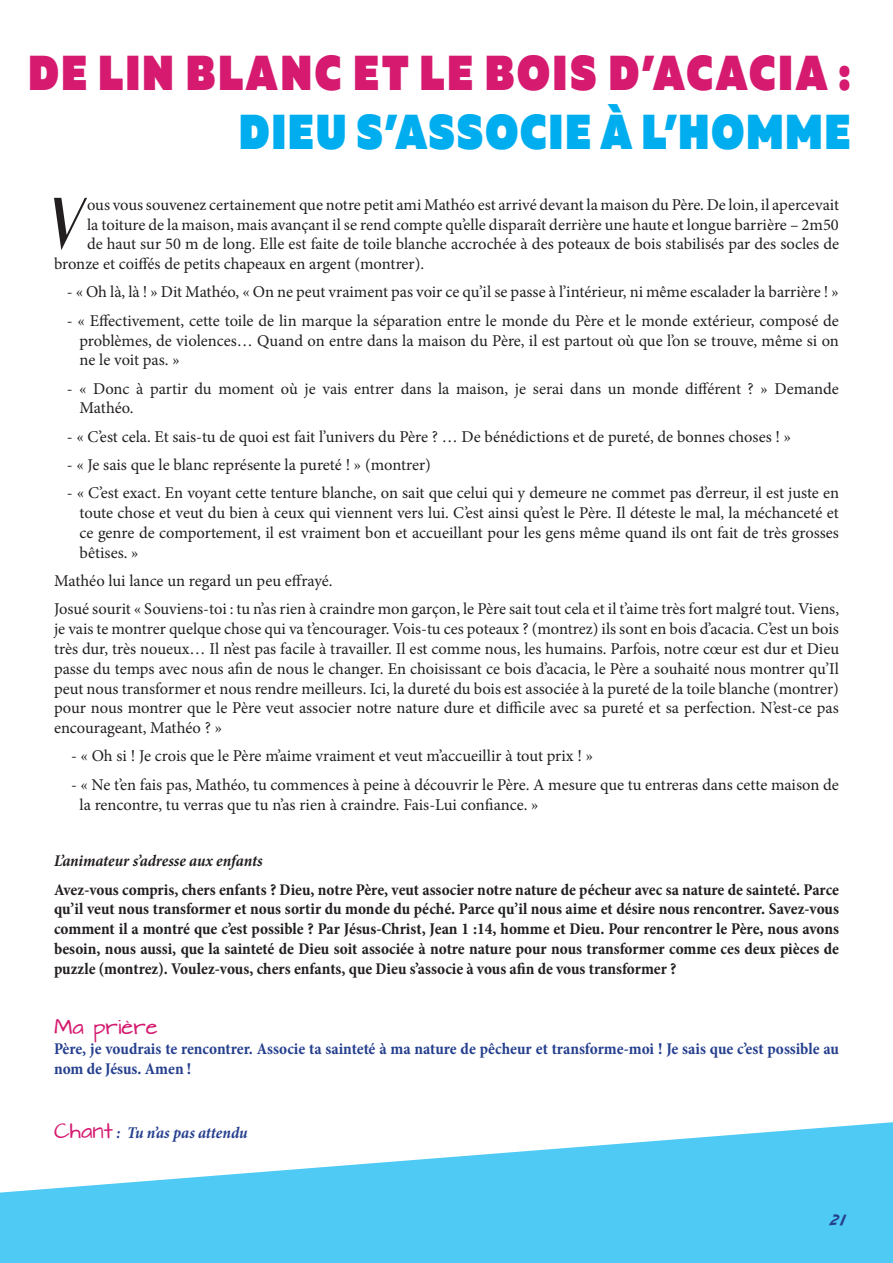
<style>
.page{position:relative;width:893px;height:1263px;background:#fff}
.page>*{position:absolute;margin:0;border:0;box-sizing:border-box;transform-origin:0 0}
.t1{font:71.55px "Penultimate Light Ital";color:#231f20}
.t2{font:800 48.75px "Muller";letter-spacing:.07em;color:#d51a70;scale:.84 1}
.t3{font:800 48.75px "Muller";letter-spacing:.05em;color:#00aeef;scale:.84 1}
.t4{font:18px "Architects Daughter";color:#d51a70}
.t5{font:18px "Adventure Normal";color:#253f8e}
.t6{font:16.5px/19.8px "Minion Pro";color:#231f20;text-align:justify}
.t7{font:700 condensed 16.5px/19.8px "Minion Pro";color:#231f20;text-align:justify}
.t8{font:700 condensed 16.5px/19.8px "Minion Pro";letter-spacing:-.005em;color:#253f8e}
.t9{font:italic 700 condensed 16.5px "Minion Pro";letter-spacing:-.005em;color:#231f20}
.t10{font:italic 700 condensed 16.5px "Minion Pro";color:#253f8e}
.s1{font-family:"Architects Daughter";font-weight:400;font-style:normal;font-stretch:normal;font-size:18px;color:#d51a70}
</style>
<div class="page">
<svg style="left:0;top:1122px;width:893px;height:141px;fill:#4ecaf4"></svg>
<h2 class="t2" style="left:29px;top:42px;width:980px">DE LIN BLANC ET LE BOIS D’ACACIA :</h2>
<h2 class="t3" style="left:239px;top:100px;width:729px">DIEU S’ASSOCIE À L’HOMME</h2>
<h1 class="t1" style="left:46px;top:182px;width:33px">V</h1>
<p class="t6" style="left:87px;top:195px;width:753px">ous vous souvenez certainement que notre petit ami Mathéo est arrivé devant la maison du Père. De loin, il apercevait</p>
<p class="t6" style="left:87px;top:214px;width:753px">la toiture de la maison, mais avançant il se rend compte qu’elle disparaît derrière une haute et longue barrière – 2m50</p>
<p class="t6" style="left:87px;top:234px;width:753px">de haut sur 50 m de long. Elle est faite de toile blanche accrochée à des poteaux de bois stabilisés par des socles de</p>
<p class="t6" style="left:54px;top:254px;width:372px">bronze et coiffés de petits chapeaux en argent (montrer).</p>
<p class="t6" style="left:67px;top:282px;width:774px">- « Oh là, là ! » Dit Mathéo, « On ne peut vraiment pas voir ce qu’il se passe à l’intérieur, ni même escalader la barrière ! »</p>
<p class="t6" style="left:80px;top:311px;width:761px;text-indent:-13px">- « Effectivement, cette toile de lin marque la séparation entre le monde du Père et le monde extérieur, composé de problèmes, de violences… Quand on entre dans la maison du Père, il est partout où que l’on se trouve, même si on ne le voit pas. »</p>
<p class="t6" style="left:80px;top:379px;width:761px;text-indent:-13px">- « Donc à partir du moment où je vais entrer dans la maison, je serai dans un monde différent ? » Demande<br>Mathéo.</p>
<p class="t6" style="left:67px;top:427px;width:726px">- « C’est cela. Et sais-tu de quoi est fait l’univers du Père ? … De bénédictions et de pureté, de bonnes choses ! »</p>
<p class="t6" style="left:67px;top:455px;width:366px">- « Je sais que le blanc représente la pureté ! » (montrer)</p>
<p class="t6" style="left:80px;top:483px;width:761px;text-indent:-13px">- « C’est exact. En voyant cette tenture blanche, on sait que celui qui y demeure ne commet pas d’erreur, il est juste en toute chose et veut du bien à ceux qui viennent vers lui. C’est ainsi qu’est le Père. Il déteste le mal, la méchanceté et ce genre de comportement, il est vraiment bon et accueillant pour les gens même quand ils ont fait de très grosses bêtises. »</p>
<p class="t6" style="left:54px;top:567px;width:787px;line-height:28.3px">Mathéo lui lance un regard un peu effrayé.<br>Josué sourit « Souviens-toi : tu n’as rien à craindre mon garçon, le Père sait tout cela et il t’aime très fort malgré tout. Viens,</p>
<p class="t6" style="left:54px;top:619px;width:787px">je vais te montrer quelque chose qui va t’encourager. Vois-tu ces poteaux ? (montrez) ils sont en bois d’acacia. C’est un bois très dur, très noueux… Il n’est pas facile à travailler. Il est comme nous, les humains. Parfois, notre cœur est dur et Dieu passe du temps avec nous afin de nous le changer. En choisissant ce bois d’acacia, le Père a souhaité nous montrer qu’Il peut nous transformer et nous rendre meilleurs. Ici, la dureté du bois est associée à la pureté de la toile blanche (montrer) pour nous montrer que le Père veut associer notre nature dure et difficile avec sa pureté et sa perfection. N’est-ce pas encourageant, Mathéo ? »</p>
<p class="t6" style="left:71px;top:746px;width:524px">- « Oh si ! Je crois que le Père m’aime vraiment et veut m’accueillir à tout prix ! »</p>
<p class="t6" style="left:80px;top:775px;width:761px;text-indent:-8px">- « Ne t’en fais pas, Mathéo, tu commences à peine à découvrir le Père. A mesure que tu entreras dans cette maison de la rencontre, tu verras que tu n’as rien à craindre. Fais-Lui confiance. »</p>
<p class="t9" style="left:54px;top:849px;width:210px">L’animateur s’adresse aux enfants</p>
<p class="t7" style="left:54px;top:879px;width:787px">Avez-vous compris, chers enfants ? Dieu, notre Père, veut associer notre nature de pécheur avec sa nature de sainteté. Parce qu’il veut nous transformer et nous sortir du monde du péché. Parce qu’il nous aime et désire nous rencontrer. Savez-vous comment il a montré que c’est possible ? Par Jésus-Christ, Jean 1 :14, homme et Dieu. Pour rencontrer le Père, nous avons besoin, nous aussi, que la sainteté de Dieu soit associée à notre nature pour nous transformer comme ces deux pièces de puzzle (montrez). Voulez-vous, chers enfants, que Dieu s’associe à vous afin de vous transformer ?</p>
<p class="t4" style="left:54px;top:1017px;width:106px">Ma prière</p>
<p class="t8" style="left:54px;top:1038px;width:786px">Père, je voudrais te rencontrer. Associe ta sainteté à ma nature de pêcheur et transforme-moi ! Je sais que c’est possible au nom de Jésus. Amen !</p>
<p class="t10" style="left:54px;top:1122px;width:195px"><span class="s1">Chant</span> : Tu n’as pas attendu</p>
<p class="t5" style="left:829px;top:1211px;width:19px">21</p>
</div>
